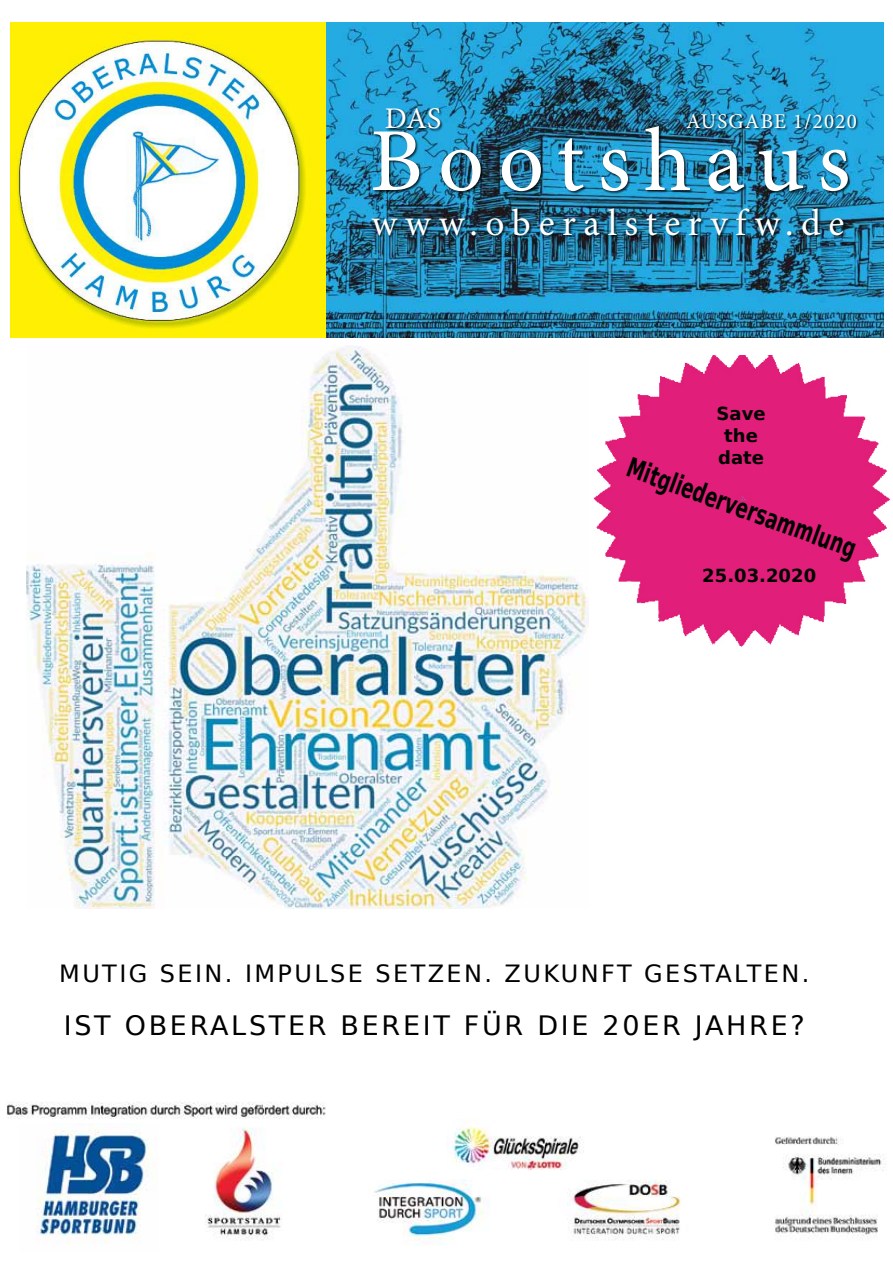
<style>
.page{position:relative;width:893px;height:1263px;background:#fff}
.page>*{position:absolute;margin:0;border:0;box-sizing:border-box;transform-origin:0 0}
.t1{font:90px "Minion Pro";color:#fff}
.t2{font:37.5px "Minion Pro";color:#fff}
.t3{font:30px "Minion Pro";color:#fff}
.t4{font:700 27px "Bitstream Vera Sans";color:#000;scale:.67 1}
.t5{font:26.7px "Bitstream Vera Sans";letter-spacing:.1em;color:#000}
.t6{font:23.7px "Bitstream Vera Sans";letter-spacing:.1em;color:#000}
.t7{font:21px "Minion Pro";letter-spacing:.06em;color:#fff}
.t8{font:700 18px/21.6px "Bitstream Vera Sans";color:#000;text-align:center}
</style>
<div class="page">
<img style="left:325px;top:23px;width:558px;height:314px">
<img style="left:11px;top:23px;width:314px;height:314px">
<div style="left:373px;top:126px;width:478px;height:68px;background:#000;opacity:.75"></div>
<div style="left:385px;top:108px;width:59px;height:24px;background:#000;opacity:.75"></div>
<div style="left:687px;top:114px;width:172px;height:18px;background:#000;opacity:.75"></div>
<div style="left:372px;top:207px;width:475px;height:32px;background:#000;opacity:.75"></div>
<img style="left:7px;top:1102px;width:877px;height:143px">
<img style="left:446px;top:1120px;width:149px;height:49px">
<div style="left:0;top:1145px;width:129px;height:107px;background:#fff"></div>
<img style="left:19px;top:1123px;width:140px;height:122px">
<img style="left:588px;top:355px;width:302px;height:292px">
<img style="left:27px;top:346px;width:561px;height:563px">
<p class="t3" style="left:385px;top:99px;width:58px">Das</p>
<p class="t7" style="left:686px;top:107px;width:172px">Ausgabe 1/2020</p>
<h1 class="t1" style="left:370px;top:101px;width:482px">Bootshaus</h1>
<h2 class="t2" style="left:372px;top:198px;width:474px">www.oberalstervfw.de</h2>
<p class="t8" style="left:717px;top:403px;width:51px">Save the date</p>
<p class="t4" style="left:633px;top:452px;width:363px;rotate:20deg">Mitgliederversammlung</p>
<p class="t8" style="left:702px;top:565px;width:115px">25.03.2020</p>
<p class="t6" style="left:59px;top:959px;width:752px">MUTIG SEIN. IM PULSE SETZEN. ZUKUNFT GESTALTEN.</p>
<p class="t5" style="left:64px;top:1010px;width:742px">IST OBERALSTER BEREIT FÜR DIE 20ER JAHRE?</p>
</div>
